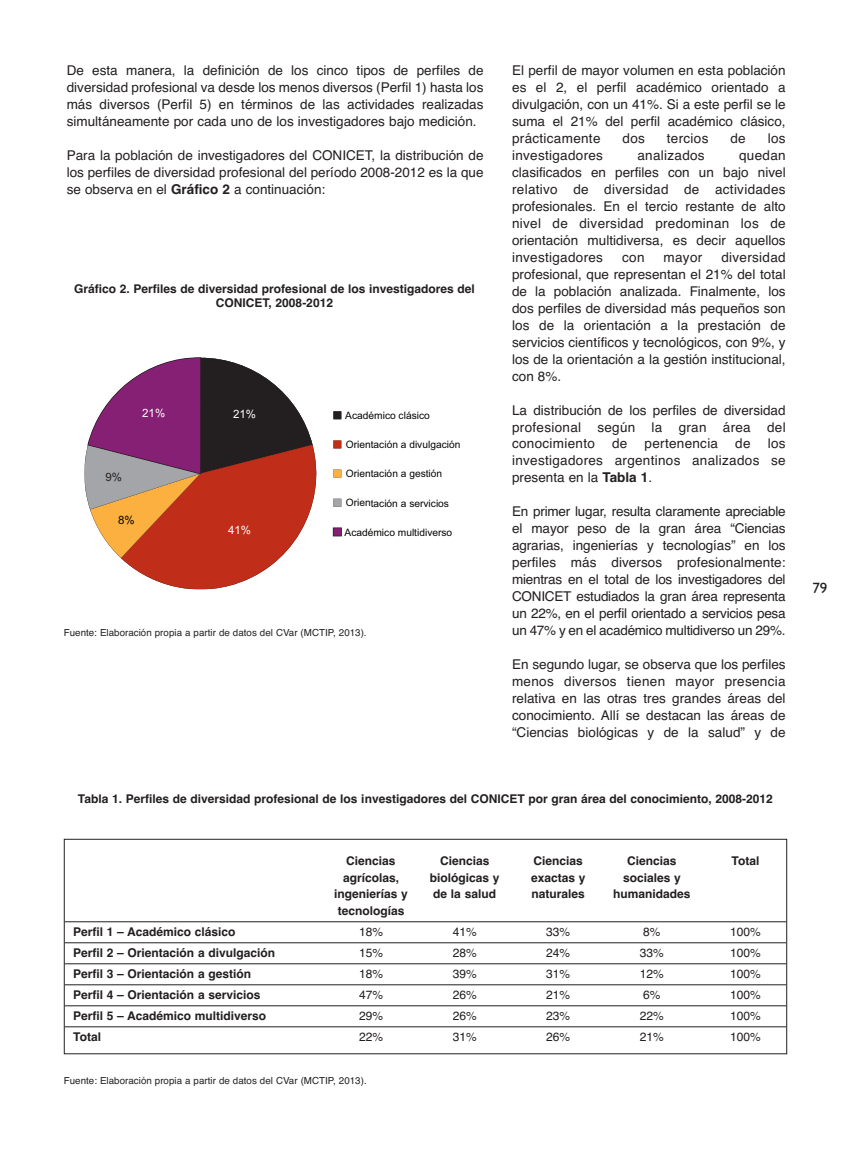
<style>
.page{position:relative;width:851px;height:1174px;background:#fff}
.page>*{position:absolute;margin:0;border:0;box-sizing:border-box;transform-origin:0 0}
.t1{font:15px "Gill Sans";color:#231f20}
.t2{font:13.5px/17px "Helvetica";color:#231f20;text-align:justify}
.t3{font:13.5px "Helvetica";letter-spacing:.02em;color:#231f20}
.t4{font:700 12px/14.4px "Helvetica";color:#231f20;text-align:center}
.t5{font:12px "Helvetica";color:#231f20}
.t6{font:11.55px "Arial";color:#fff}
.t7{font:11.55px "Arial";color:#050504}
.t8{font:11.55px "Arial";color:#231f20}
.t9{font:10.2px "Arial";color:#050504}
.t10{font:9.75px "Helvetica";color:#231f20}
.s1{font-weight:700}
</style>
<div class="page">
<svg style="left:84px;top:357px;width:258px;height:232px"></svg>
<div style="left:64px;top:839px;width:723px;height:215px;border:1px solid #231f20"></div>
<hr style="left:65px;top:921px;width:721px;height:1px;background:#231f20">
<hr style="left:65px;top:942px;width:721px;height:1px;background:#231f20">
<hr style="left:65px;top:963px;width:721px;height:1px;background:#231f20">
<hr style="left:65px;top:984px;width:721px;height:1px;background:#231f20">
<hr style="left:65px;top:1005px;width:721px;height:1px;background:#231f20">
<hr style="left:65px;top:1026px;width:721px;height:1px;background:#231f20">
<p class="t2" style="left:67px;top:62px;width:418px">De esta manera, la definición de los cinco tipos de perfiles de diversidad profesional va desde los menos diversos (Perfil 1) hasta los más diversos (Perfil 5) en términos de las actividades realizadas simultáneamente por cada uno de los investigadores bajo medición.</p>
<p class="t2" style="left:67px;top:147px;width:418px">Para la población de investigadores del CONICET, la distribución de los perfiles de diversidad profesional del período 2008-2012 es la que se observa en el <span class="s1">Gráfico 2</span> a continuación:</p>
<p class="t4" style="left:74px;top:281px;width:402px">Gráfico 2. Perfiles de diversidad profesional de los investigadores del<br>CONICET, 2008-2012</p>
<p class="t8" style="left:105px;top:469px;width:18px">9%</p>
<p class="t7" style="left:118px;top:512px;width:18px">8%</p>
<p class="t6" style="left:142px;top:405px;width:24px">21%</p>
<p class="t9" style="left:345px;top:408px;width:86px">Académico clásico</p>
<p class="t9" style="left:346px;top:438px;width:116px">Orientación a divulgación</p>
<p class="t9" style="left:346px;top:466px;width:98px">Orientación a gestión</p>
<p class="t9" style="left:346px;top:496px;width:105px">Orientación a servicios</p>
<p class="t9" style="left:344px;top:526px;width:109px">Académico multidiverso</p>
<p class="t6" style="left:233px;top:406px;width:24px">21%</p>
<p class="t6" style="left:228px;top:523px;width:24px">41%</p>
<p class="t10" style="left:64px;top:627px;width:304px">Fuente: Elaboración propia a partir de datos del CVar (MCTIP, 2013).</p>
<p class="t2" style="left:512px;top:62px;width:275px">El perfil de mayor volumen en esta población es el 2, el perfil académico orientado a divulgación, con un 41%. Si a este perfil se le suma el 21% del perfil académico clásico, prácticamente</p>
<p class="t2" style="left:622px;top:130px;width:24px">dos</p>
<p class="t3" style="left:666px;top:131px;width:43px">tercios</p>
<p class="t2" style="left:730px;top:130px;width:17px">de</p>
<p class="t2" style="left:767px;top:130px;width:19px">los</p>
<p class="t2" style="left:512px;top:147px;width:275px;text-indent:227px">quedan clasificados en perfiles con un bajo nivel relativo de diversidad de actividades profesionales. En el tercio restante de alto nivel de diversidad predominan los de orientación multidiversa, es decir aquellos investigadores</p>
<p class="t3" style="left:512px;top:148px;width:92px">investigadores</p>
<p class="t3" style="left:637px;top:148px;width:69px">analizados</p>
<p class="t2" style="left:512px;top:249px;width:275px;text-indent:209px">diversidad profesional, que representan el 21% del total de la población analizada. Finalmente, los dos perfiles de diversidad más pequeños son los de la orientación a la prestación de servicios científicos y tecnológicos, con 9%, y los de la orientación a la gestión institucional, con 8%.</p>
<p class="t2" style="left:512px;top:401px;width:275px">La distribución de los perfiles de diversidad profesional según la gran área del conocimiento</p>
<p class="t2" style="left:622px;top:249px;width:24px">con</p>
<p class="t2" style="left:663px;top:249px;width:40px">mayor</p>
<p class="t2" style="left:612px;top:435px;width:17px">de</p>
<p class="t3" style="left:644px;top:436px;width:75px">pertenencia</p>
<p class="t2" style="left:735px;top:435px;width:17px">de</p>
<p class="t2" style="left:512px;top:435px;width:275px;text-indent:256px">los investigadores argentinos analizados se presenta en la <span class="s1">Tabla 1</span>.</p>
<p class="t2" style="left:512px;top:503px;width:275px">En primer lugar, resulta claramente apreciable el mayor peso de la gran área “Ciencias agrarias, ingenierías y tecnologías” en los perfiles más diversos profesionalmente: mientras en el total de los investigadores del CONICET estudiados la gran área representa un 22%, en el perfil orientado a servicios pesa un 47% y en el académico multidiverso un 29%.</p>
<p class="t2" style="left:512px;top:656px;width:275px">En segundo lugar, se observa que los perfiles menos diversos tienen mayor presencia relativa en las otras tres grandes áreas del conocimiento. Allí se destacan las áreas de “Ciencias biológicas y de la salud” y de</p>
<p class="t4" style="left:78px;top:792px;width:696px">Tabla 1. Perfiles de diversidad profesional de los investigadores del CONICET por gran área del conocimiento, 2008-2012</p>
<p class="t4" style="left:346px;top:854px;width:51px">Ciencias</p>
<p class="t4" style="left:440px;top:854px;width:51px">Ciencias</p>
<p class="t4" style="left:533px;top:854px;width:51px">Ciencias</p>
<p class="t4" style="left:627px;top:854px;width:51px">Ciencias</p>
<p class="t4" style="left:731px;top:854px;width:29px">Total</p>
<p class="t4" style="left:343px;top:870px;width:58px">agrícolas,</p>
<p class="t4" style="left:430px;top:870px;width:71px">biológicas y</p>
<p class="t4" style="left:531px;top:870px;width:56px">exactas y</p>
<p class="t4" style="left:623px;top:870px;width:59px">sociales y</p>
<p class="t4" style="left:334px;top:887px;width:75px">ingenierías y</p>
<p class="t4" style="left:433px;top:887px;width:64px">de la salud</p>
<p class="t4" style="left:531px;top:887px;width:55px">naturales</p>
<p class="t4" style="left:613px;top:887px;width:79px">humanidades</p>
<p class="t4" style="left:337px;top:903px;width:68px">tecnologías</p>
<p class="t4" style="left:73px;top:924px;width:164px">Perfil 1 – Académico clásico</p>
<p class="t5" style="left:359px;top:924px;width:26px">18%</p>
<p class="t5" style="left:452px;top:924px;width:26px">41%</p>
<p class="t5" style="left:546px;top:924px;width:26px">33%</p>
<p class="t5" style="left:643px;top:924px;width:19px">8%</p>
<p class="t5" style="left:730px;top:924px;width:32px">100%</p>
<p class="t4" style="left:73px;top:945px;width:203px">Perfil 2 – Orientación a divulgación</p>
<p class="t5" style="left:359px;top:945px;width:26px">15%</p>
<p class="t5" style="left:452px;top:945px;width:26px">28%</p>
<p class="t5" style="left:546px;top:945px;width:26px">24%</p>
<p class="t5" style="left:639px;top:945px;width:26px">33%</p>
<p class="t5" style="left:730px;top:945px;width:32px">100%</p>
<p class="t4" style="left:73px;top:966px;width:179px">Perfil 3 – Orientación a gestión</p>
<p class="t5" style="left:359px;top:966px;width:26px">18%</p>
<p class="t5" style="left:452px;top:966px;width:26px">39%</p>
<p class="t5" style="left:546px;top:966px;width:26px">31%</p>
<p class="t5" style="left:639px;top:966px;width:26px">12%</p>
<p class="t5" style="left:730px;top:966px;width:32px">100%</p>
<p class="t4" style="left:73px;top:987px;width:189px">Perfil 4 – Orientación a servicios</p>
<p class="t5" style="left:359px;top:987px;width:26px">47%</p>
<p class="t5" style="left:452px;top:987px;width:26px">26%</p>
<p class="t5" style="left:546px;top:987px;width:26px">21%</p>
<p class="t5" style="left:643px;top:987px;width:19px">6%</p>
<p class="t5" style="left:730px;top:987px;width:32px">100%</p>
<p class="t4" style="left:73px;top:1008px;width:194px">Perfil 5 – Académico multidiverso</p>
<p class="t5" style="left:359px;top:1008px;width:26px">29%</p>
<p class="t5" style="left:452px;top:1008px;width:26px">26%</p>
<p class="t5" style="left:546px;top:1008px;width:26px">23%</p>
<p class="t5" style="left:639px;top:1008px;width:26px">22%</p>
<p class="t5" style="left:730px;top:1008px;width:32px">100%</p>
<p class="t4" style="left:73px;top:1029px;width:29px">Total</p>
<p class="t5" style="left:359px;top:1029px;width:26px">22%</p>
<p class="t5" style="left:452px;top:1029px;width:26px">31%</p>
<p class="t5" style="left:546px;top:1029px;width:26px">26%</p>
<p class="t5" style="left:639px;top:1029px;width:26px">21%</p>
<p class="t5" style="left:730px;top:1029px;width:32px">100%</p>
<p class="t10" style="left:64px;top:1074px;width:304px">Fuente: Elaboración propia a partir de datos del CVar (MCTIP, 2013).</p>
<p class="t1" style="left:812px;top:579px;width:16px">79</p>
</div>
